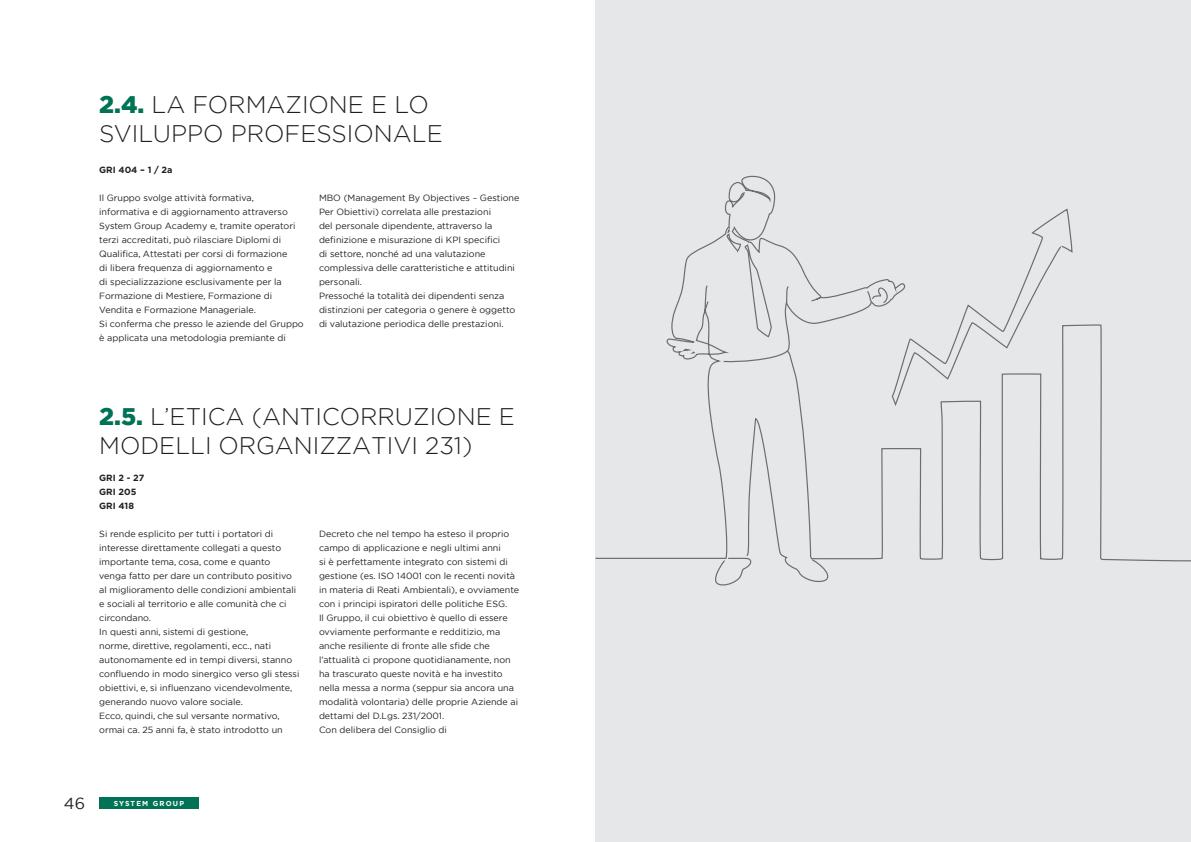
<style>
.page{position:relative;width:1191px;height:842px;background:#fff}
.page>*{position:absolute;margin:0;border:0;box-sizing:border-box;transform-origin:0 0}
.t1{font:300 24px/28.8px "Gotham";color:#231f20}
.t2{font:16px "Gotham";color:#231f20}
.t3{font:9px/14px "Gotham";color:#231f20}
.t4{font:700 9px/14px "Gotham";color:#231f20}
.t5{font:700 7.2px "Gotham";letter-spacing:.17em;color:#fff}
.s1{font-weight:900;color:#007255}
</style>
<div class="page">
<div style="left:99px;top:798px;width:99px;height:11px;background:#007255"></div>
<div style="left:595px;top:0;width:596px;height:842px;background:#e6e7e9"></div>
<svg style="left:595px;top:175px;width:596px;height:411px"></svg>
<h1 class="t1" style="left:99px;top:89px;width:345px"><span class="s1">2.4.</span> LA FORMAZIONE E LO<br>SVILUPPO PROFESSIONALE</h1>
<p class="t4" style="left:99px;top:162px;width:75px">GRI 404 – 1 / 2a</p>
<p class="t3" style="left:99px;top:190px;width:206px">Il Gruppo svolge attività formativa, informativa e di aggiornamento attraverso System Group Academy e, tramite operatori terzi accreditati, può rilasciare Diplomi di Qualifica, Attestati per corsi di formazione<br>di libera frequenza di aggiornamento e<br>di specializzazione esclusivamente per la Formazione di Mestiere, Formazione di Vendita e Formazione Manageriale.<br>Si conferma che presso le aziende del Gruppo è applicata una metodologia premiante di</p>
<p class="t3" style="left:319px;top:190px;width:202px">MBO (Management By Objectives – Gestione Per Obiettivi) correlata alle prestazioni<br>del personale dipendente, attraverso la definizione e misurazione di KPI specifici<br>di settore, nonché ad una valutazione complessiva delle caratteristiche e attitudini personali.<br>Pressoché la totalità dei dipendenti senza distinzioni per categoria o genere è oggetto di valutazione periodica delle prestazioni.</p>
<h1 class="t1" style="left:99px;top:402px;width:417px"><span class="s1">2.5.</span> L’ETICA (ANTICORRUZIONE E<br>MODELLI ORGANIZZATIVI 231)</h1>
<p class="t4" style="left:99px;top:470px;width:47px">GRI 2 - 27<br>GRI 205<br>GRI 418</p>
<p class="t3" style="left:99px;top:526px;width:202px">Si rende esplicito per tutti i portatori di interesse direttamente collegati a questo importante tema, cosa, come e quanto venga fatto per dare un contributo positivo al miglioramento delle condizioni ambientali e sociali al territorio e alle comunità che ci circondano.<br>In questi anni, sistemi di gestione,<br>norme, direttive, regolamenti, ecc., nati autonomamente ed in tempi diversi, stanno confluendo in modo sinergico verso gli stessi obiettivi, e, si influenzano vicendevolmente, generando nuovo valore sociale.<br>Ecco, quindi, che sul versante normativo, ormai ca. 25 anni fa, è stato introdotto un</p>
<p class="t3" style="left:319px;top:526px;width:202px">Decreto che nel tempo ha esteso il proprio campo di applicazione e negli ultimi anni<br>si è perfettamente integrato con sistemi di gestione (es. ISO 14001 con le recenti novità in materia di Reati Ambientali), e ovviamente con i principi ispiratori delle politiche ESG.<br>Il Gruppo, il cui obiettivo è quello di essere ovviamente performante e redditizio, ma anche resiliente di fronte alle sfide che l’attualità ci propone quotidianamente, non ha trascurato queste novità e ha investito nella messa a norma (seppur sia ancora una modalità volontaria) delle proprie Aziende ai dettami del D.Lgs. 231/2001.<br>Con delibera del Consiglio di</p>
<h2 class="t2" style="left:64px;top:793px;width:23px">46</h2>
<p class="t5" style="left:114px;top:799px;width:72px">SYSTEM GROUP</p>
</div>
